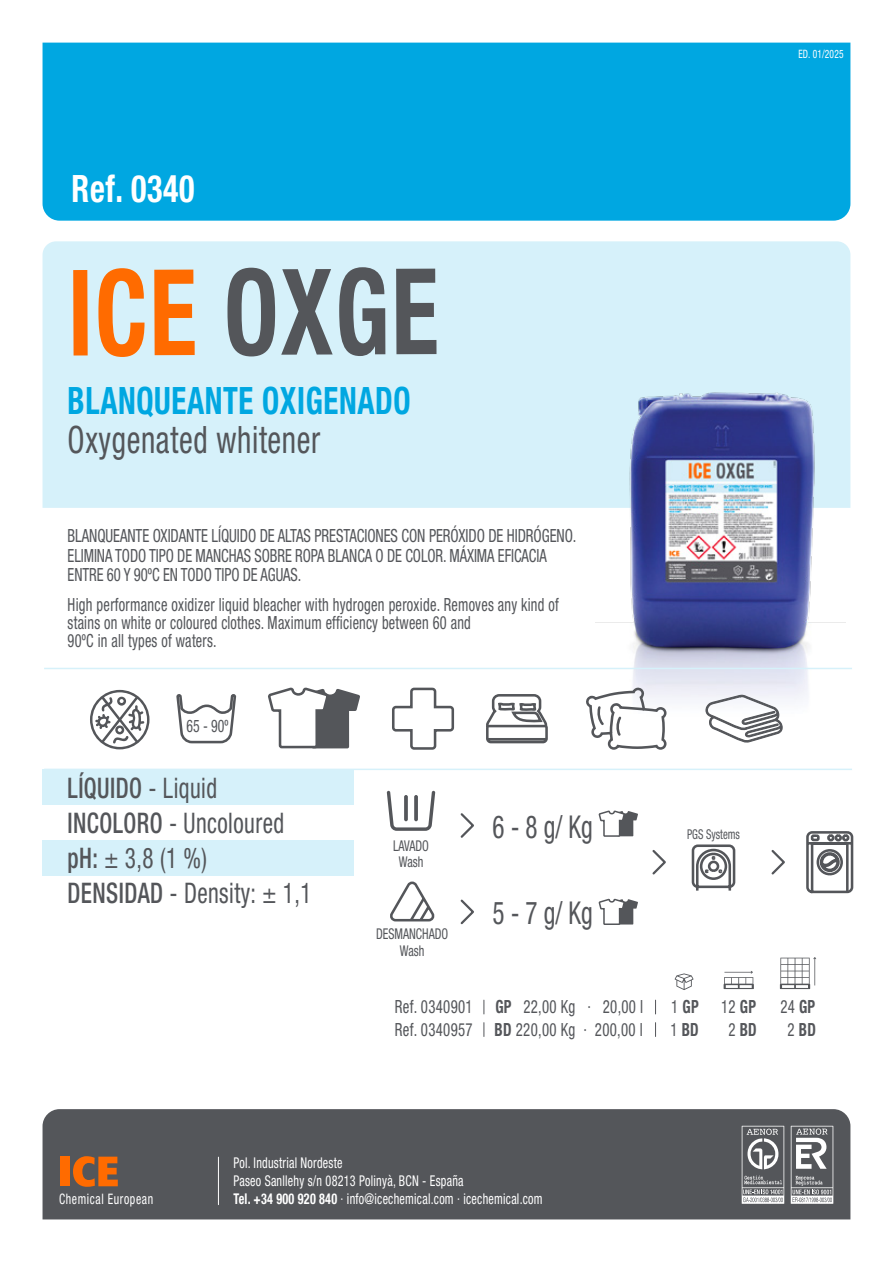
<style>
.page{position:relative;width:893px;height:1263px;background:#fff}
.page>*{position:absolute;margin:0;border:0;box-sizing:border-box;transform-origin:0 0}
.t1{font:700 condensed 119.7px "Helvetica Neue LT Pro";letter-spacing:.015em;color:#54565a;scale:.82 1}
.t2{font:700 condensed 37.8px "Helvetica Neue LT Pro";letter-spacing:.02em;color:#00a7e1;scale:.82 1}
.t3{font:condensed 37.8px "Helvetica Neue LT Pro";letter-spacing:.02em;color:#54565a;scale:.82 1}
.t4{font:700 condensed 37.8px "Helvetica Neue LT Pro";letter-spacing:.02em;color:#fff;scale:.85 1}
.t5{font:condensed 31.5px "Helvetica Neue LT Pro";color:#54565a;scale:.8 1}
.t6{font:condensed 28.35px/35.2px "Helvetica Neue LT Pro";letter-spacing:.02em;color:#54565a;scale:.82 1}
.t7{font:condensed 18.15px/19.5px "Helvetica Neue LT Pro";letter-spacing:-.005em;color:#54565a;scale:.82 1}
.t8{font:condensed 18.15px/18px "Helvetica Neue LT Pro";letter-spacing:.015em;color:#54565a;scale:.8 1}
.t9{font:condensed 18.15px "Helvetica Neue LT Pro";letter-spacing:.015em;color:#54565a;scale:.82 1}
.t10{font:700 condensed 18.15px "Helvetica Neue LT Pro";letter-spacing:.02em;color:#54565a;scale:.82 1}
.t11{font:condensed 17.25px "Helvetica Neue LT Pro";color:#54565a;scale:.8 1}
.t12{font:condensed 14.85px/18px "Helvetica Neue LT Pro";letter-spacing:.02em;color:#fff;scale:.82 1}
.t13{font:condensed 14.85px/16.5px "Helvetica Neue LT Pro";color:#54565a;text-align:center;scale:.82 1}
.t14{font:condensed 14.4px "Helvetica Neue LT Pro";letter-spacing:.05em;color:#fff;scale:.82 1}
.t15{font:condensed 13.5px "Helvetica Neue LT Pro";color:#54565a;scale:.8 1}
.t16{font:condensed 11.55px "Helvetica Neue LT Pro";letter-spacing:.015em;color:#fff;scale:.82 1}
.s1{color:#ff6b00}
.s2{font-weight:500}
.s3{font-weight:700}
.s4{font-weight:400}
</style>
<div class="page">
<div style="left:43px;top:841px;width:311px;height:35px;background:#d6f1fa"></div>
<div style="left:43px;top:769px;width:311px;height:35px;background:#d6f1fa"></div>
<div style="left:43px;top:43px;width:807px;height:178px;background:#00a7e1"></div>
<div style="left:43px;top:241px;width:807px;height:267px;background:#d6f1fa"></div>
<svg style="left:724px;top:971px;width:30px;height:18px"></svg>
<svg style="left:780px;top:957px;width:36px;height:32px"></svg>
<svg style="left:675px;top:973px;width:18px;height:17px"></svg>
<svg style="left:483px;top:1023px;width:1px;height:13px"></svg>
<svg style="left:655px;top:1023px;width:1px;height:13px"></svg>
<svg style="left:483px;top:1000px;width:1px;height:14px"></svg>
<svg style="left:655px;top:1000px;width:1px;height:14px"></svg>
<img style="left:596px;top:377px;width:249px;height:323px">
<svg style="left:392px;top:687px;width:63px;height:63px"></svg>
<svg style="left:705px;top:694px;width:78px;height:49px"></svg>
<svg style="left:486px;top:694px;width:62px;height:50px"></svg>
<hr style="left:488px;top:725px;width:58px;height:2px;background:#54565a">
<svg style="left:586px;top:685px;width:82px;height:65px"></svg>
<svg style="left:268px;top:687px;width:92px;height:62px"></svg>
<svg style="left:176px;top:694px;width:61px;height:50px"></svg>
<svg style="left:652px;top:850px;width:14px;height:25px"></svg>
<svg style="left:460px;top:813px;width:14px;height:25px"></svg>
<svg style="left:460px;top:899px;width:14px;height:26px"></svg>
<svg style="left:387px;top:791px;width:48px;height:40px"></svg>
<svg style="left:404px;top:795px;width:4px;height:26px"></svg>
<svg style="left:414px;top:795px;width:4px;height:26px"></svg>
<svg style="left:771px;top:850px;width:14px;height:25px"></svg>
<svg style="left:806px;top:831px;width:48px;height:63px"></svg>
<hr style="left:846px;top:843px;width:3px;height:49px;background:#54565a">
<svg style="left:691px;top:844px;width:45px;height:46px"></svg>
<svg style="left:598px;top:810px;width:40px;height:27px"></svg>
<svg style="left:598px;top:898px;width:40px;height:27px"></svg>
<svg style="left:390px;top:881px;width:45px;height:41px"></svg>
<svg style="left:90px;top:690px;width:59px;height:59px"></svg>
<hr style="left:44px;top:769px;width:808px;height:1px;background:#d6f1fa">
<hr style="left:44px;top:668px;width:808px;height:1px;background:#d6f1fa">
<div style="left:43px;top:1109px;width:807px;height:110px;background:#54565a"></div>
<svg style="left:791px;top:1126px;width:42px;height:78px"></svg>
<svg style="left:742px;top:1126px;width:42px;height:78px;background:#888a8d"></svg>
<div style="left:60px;top:1157px;width:9px;height:29px;background:#ff6b00"></div>
<svg style="left:73px;top:1156px;width:45px;height:31px"></svg>
<hr style="left:218px;top:1157px;width:1px;height:48px;background:#fff">
<h2 class="t4" style="left:72px;top:165px;width:146px">Ref. 0340</h2>
<h1 class="t1" style="left:68px;top:240px;width:454px"><span class="s1">ICE</span> OXGE</h1>
<h2 class="t2" style="left:68px;top:377px;width:420px">BLANQUEANTE OXIGENADO</h2>
<h2 class="t3" style="left:68px;top:417px;width:310px">Oxygenated whitener</h2>
<p class="t7" style="left:68px;top:526px;width:622px">BLANQUEANTE OXIDANTE LÍQUIDO DE ALTAS PRESTACIONES CON PERÓXIDO DE HIDRÓGENO.<br>ELIMINA TODO TIPO DE MANCHAS SOBRE ROPA BLANCA O DE COLOR. MÁXIMA EFICACIA<br>ENTRE 60 Y 90ºC EN TODO TIPO DE AGUAS.</p>
<p class="t8" style="left:68px;top:596px;width:615px">High performance oxidizer liquid bleacher with hydrogen peroxide. Removes any kind of stains on white or coloured clothes. Maximum efficiency between 60 and<br>90ºC in all types of waters.</p>
<p class="t11" style="left:186px;top:716px;width:54px">65 - 90º</p>
<h3 class="t6" style="left:68px;top:770px;width:299px"><span class="s2">LÍQUIDO</span> - Liquid<br><span class="s2">INCOLORO</span> - Uncoloured <span class="s2">pH:</span> ± 3,8 (1 %)<br><span class="s2">DENSIDAD</span> - Density: ± 1,1</h3>
<p class="t13" style="left:393px;top:837px;width:45px">LAVADO<br>Wash</p>
<p class="t13" style="left:376px;top:926px;width:90px">DESMANCHADO<br>Wash</p>
<h3 class="t5" style="left:493px;top:808px;width:127px">6 - 8 g/ Kg</h3>
<h3 class="t5" style="left:493px;top:895px;width:127px">5 - 7 g/ Kg</h3>
<p class="t16" style="left:798px;top:47px;width:57px">ED. 01/2025</p>
<p class="t15" style="left:687px;top:826px;width:68px">PGS Systems</p>
<p class="t9" style="left:395px;top:996px;width:305px">Ref. 0340901 <span class="s3">GP</span> 22,00 Kg · 20,00 l</p>
<p class="t10" style="left:671px;top:996px;width:105px"><span class="s4">1</span> GP <span class="s4">12</span> GP</p>
<p class="t9" style="left:780px;top:996px;width:44px">24 <span class="s3">GP</span></p>
<p class="t14" style="left:59px;top:1190px;width:116px">Chemical European</p>
<p class="t9" style="left:395px;top:1019px;width:304px">Ref. 0340957 <span class="s3">BD</span> 220,00 Kg · 200,00 l</p>
<p class="t10" style="left:670px;top:1018px;width:36px"><span class="s4">1</span> BD</p>
<p class="t10" style="left:728px;top:1018px;width:36px"><span class="s4">2</span> BD</p>
<p class="t10" style="left:788px;top:1018px;width:36px"><span class="s4">2</span> BD</p>
<p class="t12" style="left:234px;top:1153px;width:378px">Pol. Industrial Nordeste<br>Paseo Sanllehy s/n 08213 Polinyà, BCN - España<br><span class="s3">Tel. +34 900 920 840</span> · info@icechemical.com · icechemical.com</p>
</div>
